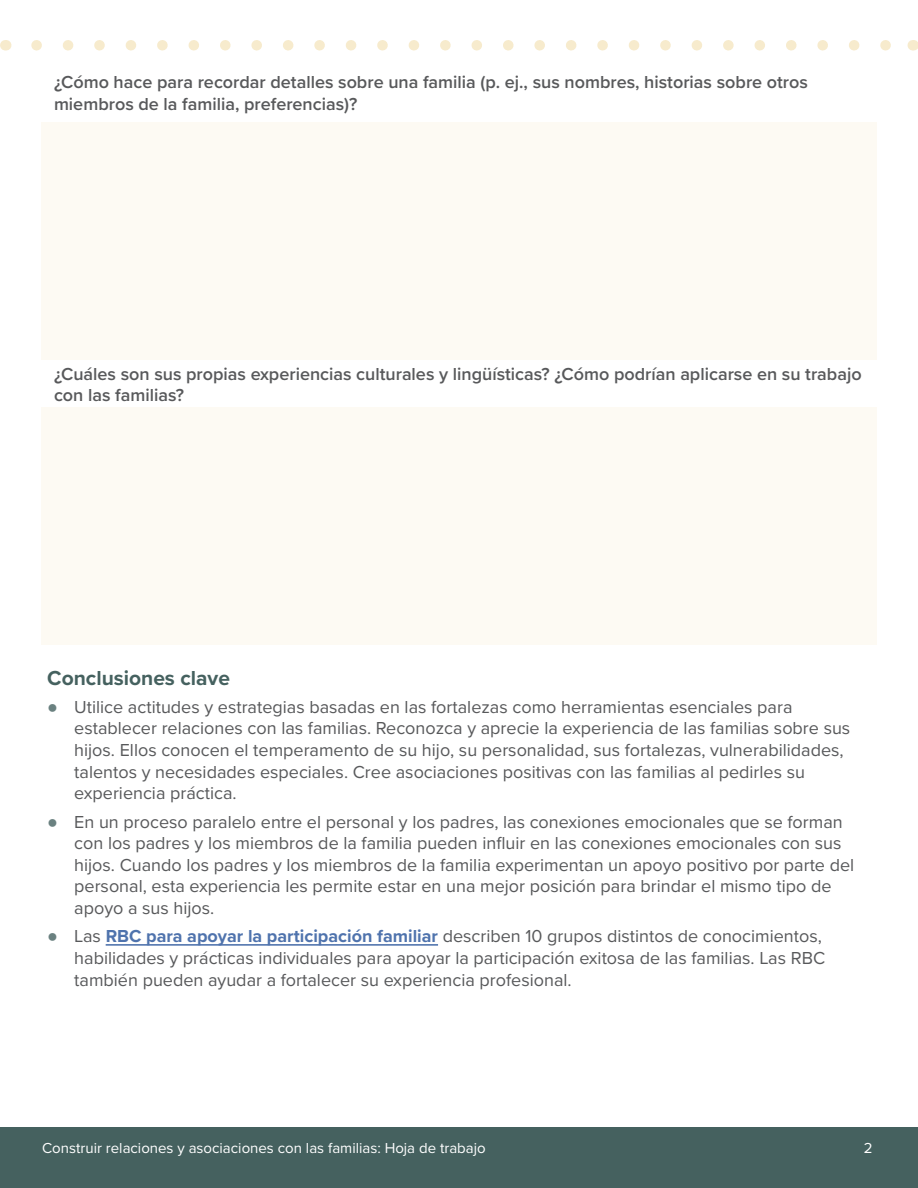
<style>
.page{position:relative;width:918px;height:1188px;background:#fff}
.page>*{position:absolute;margin:0;border:0;box-sizing:border-box;transform-origin:0 0}
.t1{font:700 21px "Proxima Nova";color:#45615f}
.t2{font:18px/21.6px "Proxima Nova";color:#58595b}
.t3{font:600 18px/21.6px "Proxima Nova";color:#58595b}
.t4{font:15px "Proxima Nova";color:#fff}
.s1{font-family:"Arial";color:#6a8180}
.s2{font-weight:700;color:#4f73ad}
</style>
<div class="page">
<div style="left:0;top:1127px;width:918px;height:61px;background:#45615f"></div>
<svg style="left:37px;top:40px;width:854px;height:11px"></svg>
<hr style="left:106px;top:944px;width:332px;height:2px;background:#4f73ad">
<div style="left:41px;top:122px;width:836px;height:238px;background:#fdfaf3"></div>
<div style="left:41px;top:407px;width:836px;height:238px;background:#fdfaf3"></div>
<p class="t3" style="left:54px;top:71px;width:756px">¿Cómo hace para recordar detalles sobre una familia (p. ej., sus nombres, historias sobre otros miembros de la familia, preferencias)?</p>
<p class="t3" style="left:54px;top:363px;width:809px">¿Cuáles son sus propias experiencias culturales y lingüísticas? ¿Cómo podrían aplicarse en su trabajo con las familias?</p>
<h3 class="t1" style="left:47px;top:662px;width:184px">Conclusiones clave</h3>
<p class="t2" style="left:74px;top:695px;width:778px;text-indent:-27px"><span class="s1">●</span> Utilice actitudes y estrategias basadas en las fortalezas como herramientas esenciales para establecer relaciones con las familias. Reconozca y aprecie la experiencia de las familias sobre sus hijos. Ellos conocen el temperamento de su hijo, su personalidad, sus fortalezas, vulnerabilidades, talentos y necesidades especiales. Cree asociaciones positivas con las familias al pedirles su experiencia práctica.</p>
<p class="t2" style="left:74px;top:810px;width:782px;text-indent:-27px"><span class="s1">●</span> En un proceso paralelo entre el personal y los padres, las conexiones emocionales que se forman con los padres y los miembros de la familia pueden influir en las conexiones emocionales con sus hijos. Cuando los padres y los miembros de la familia experimentan un apoyo positivo por parte del personal, esta experiencia les permite estar en una mejor posición para brindar el mismo tipo de apoyo a sus hijos.</p>
<p class="t2" style="left:74px;top:925px;width:752px;text-indent:-27px"><span class="s1">●</span> Las <span class="s2">RBC para apoyar la participación familiar</span> describen 10 grupos distintos de conocimientos, habilidades y prácticas individuales para apoyar la participación exitosa de las familias. Las RBC también pueden ayudar a fortalecer su experiencia profesional.</p>
<p class="t4" style="left:42px;top:1137px;width:445px">Construir relaciones y asociaciones con las familias: Hoja de trabajo</p>
<p class="t4" style="left:864px;top:1137px;width:10px">2</p>
</div>
